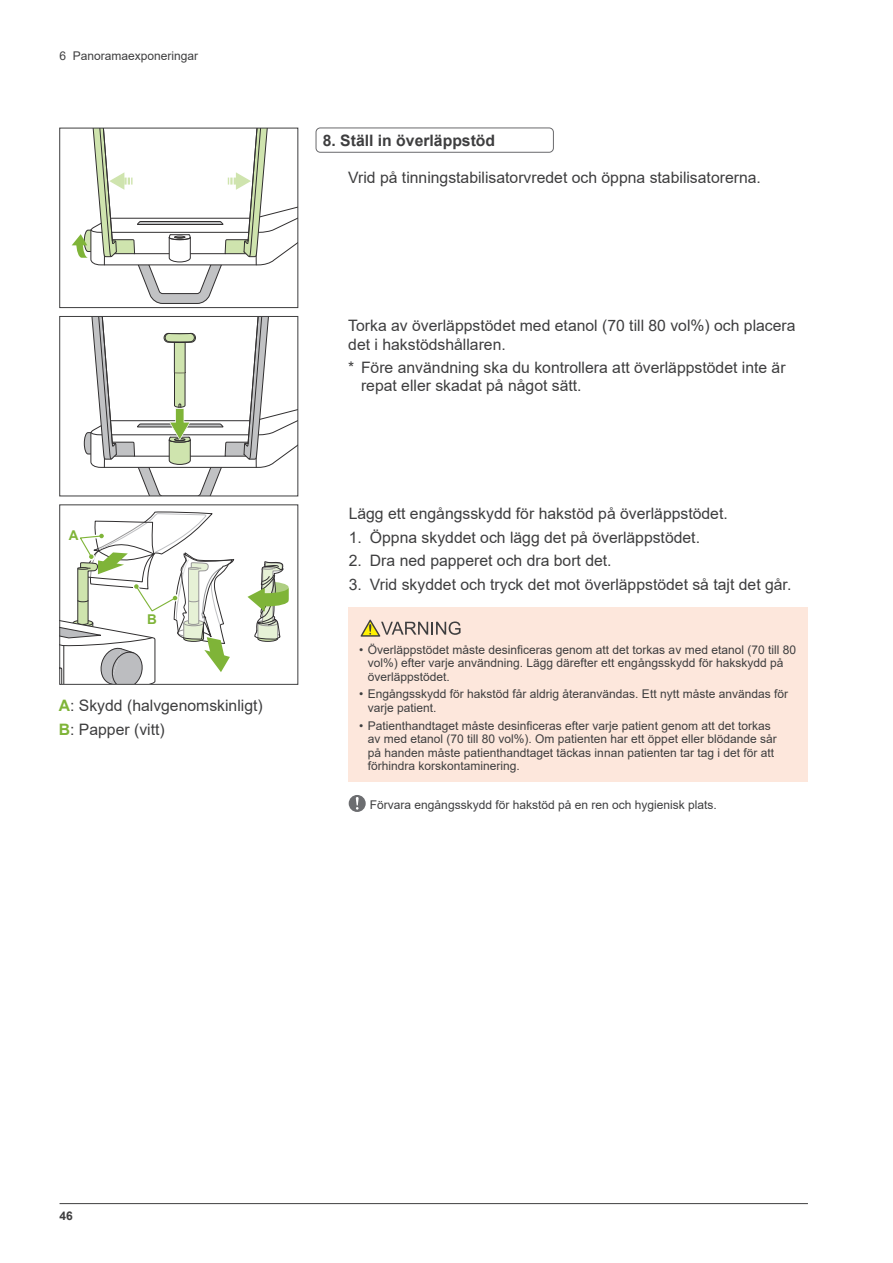
<style>
.page{position:relative;width:893px;height:1263px;background:#fff}
.page>*{position:absolute;margin:0;border:0;box-sizing:border-box;transform-origin:0 0}
.t1{font:15.75px/19.5px "Arial";color:#3e3e3f}
.t2{font:700 15.75px "Arial";color:#3e3e3f}
.t3{font:700 13.5px "Arial";color:#7fb438}
.t4{font:12px/13.5px "Arial";color:#3e3e3f}
.t5{font:700 12px "Arial";color:#3e3e3f}
.s1{font-weight:700;color:#7fb438}
</style>
<div class="page">
<hr style="left:60px;top:1203px;width:748px;height:1px;background:#3e3e3f">
<svg style="left:84px;top:318px;width:212px;height:176px"></svg>
<div style="left:60px;top:316px;width:238px;height:180px;border:1px solid #3e3e3f"></div>
<svg style="left:248px;top:561px;width:41px;height:81px"></svg>
<svg style="left:60px;top:511px;width:176px;height:174px"></svg>
<svg style="left:72px;top:130px;width:224px;height:174px"></svg>
<div style="left:60px;top:128px;width:238px;height:180px;border:1px solid #3e3e3f"></div>
<div style="left:316px;top:128px;width:238px;height:25px;border:1px solid #69696c;border-radius:4px"></div>
<div style="left:349px;top:607px;width:459px;height:175px;background:#fde7dc"></div>
<svg style="left:361px;top:620px;width:100px;height:17px"></svg>
<svg style="left:349px;top:795px;width:17px;height:17px"></svg>
<p class="t4" style="left:60px;top:48px;width:140px">6 Panoramaexponeringar</p>
<p class="t3" style="left:69px;top:526px;width:11px">A</p>
<p class="t3" style="left:147px;top:610px;width:11px">B</p>
<h1 class="t1" style="left:59px;top:693px;width:205px;line-height:23.7px"><span class="s1">A</span>: Skydd (halvgenomskinligt)<br><span class="s1">B</span>: Papper (vitt)</h1>
<h1 class="t2" style="left:323px;top:129px;width:174px">8. Ställ in överläppstöd</h1>
<h1 class="t1" style="left:348px;top:168px;width:414px">Vrid på tinningstabilisatorvredet och öppna stabilisatorerna.</h1>
<h1 class="t1" style="left:348px;top:316px;width:449px">Torka av överläppstödet med etanol (70 till 80 vol%) och placera det i hakstödshållaren.</h1>
<h1 class="t1" style="left:361px;top:358px;width:426px;line-height:18px;text-indent:-13px">* Före användning ska du kontrollera att överläppstödet inte är repat eller skadat på något sätt.</h1>
<h1 class="t1" style="left:349px;top:503px;width:381px">Lägg ett engångsskydd för hakstöd på överläppstödet.</h1>
<h1 class="t1" style="left:349px;top:527px;width:353px">1. Öppna skyddet och lägg det på överläppstödet.</h1>
<h1 class="t1" style="left:349px;top:551px;width:264px">2. Dra ned papperet och dra bort det.</h1>
<h1 class="t1" style="left:349px;top:575px;width:444px">3. Vrid skyddet och tryck det mot överläppstödet så tajt det går.</h1>
<p class="t4" style="left:368px;top:643px;width:430px;text-indent:-9px">• Överläppstödet måste desinficeras genom att det torkas av med etanol (70 till 80 vol%) efter varje användning. Lägg därefter ett engångsskydd för hakskydd på överläppstödet.</p>
<p class="t4" style="left:368px;top:687px;width:422px;text-indent:-9px">• Engångsskydd för hakstöd får aldrig återanvändas. Ett nytt måste användas för varje patient.</p>
<p class="t4" style="left:368px;top:719px;width:410px;text-indent:-9px">• Patienthandtaget måste desinficeras efter varje patient genom att det torkas av med etanol (70 till 80 vol%). Om patienten har ett öppet eller blödande sår på handen måste patienthandtaget täckas innan patienten tar tag i det för att förhindra korskontaminering.</p>
<p class="t4" style="left:370px;top:798px;width:348px">Förvara engångsskydd för hakstöd på en ren och hygienisk plats.</p>
<p class="t5" style="left:60px;top:1207px;width:15px">46</p>
</div>
